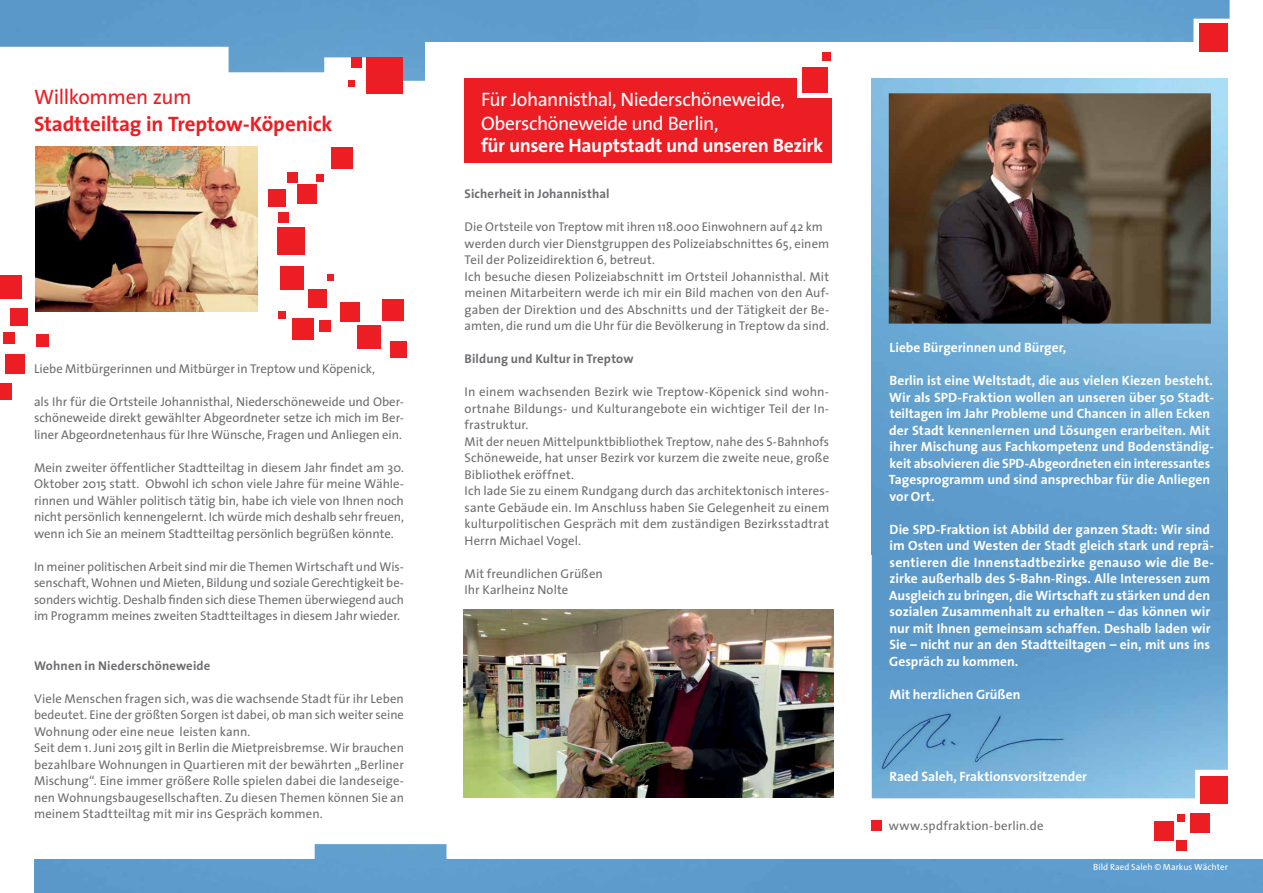
<style>
.page{position:relative;width:1263px;height:893px;background:#fff}
.page>*{position:absolute;margin:0;border:0;box-sizing:border-box;transform-origin:0 0}
.t1{font:700 21px "The Sans";letter-spacing:-.005em;color:#ed1d24}
.t2{font:21px "The Sans";letter-spacing:-.02em;color:#ed1d24}
.t3{font:19.5px/24px "The Sans";letter-spacing:-.025em;color:#fff}
.t4{font:700 19.5px "The Sans";letter-spacing:-.02em;color:#fff}
.t5{font:700 13.5px/16.5px "The Sans";color:#fff}
.t6{font:12.75px/16.5px "The Sans";letter-spacing:.005em;color:#6d6e71}
.t7{font:700 12.75px "The Sans";letter-spacing:.01em;color:#6d6e71}
.t8{font:9px "The Sans";letter-spacing:.005em;color:#fff}
</style>
<div class="page">
<img style="left:0;top:0;width:698px;height:81px">
<div style="left:698px;top:0;width:531px;height:42px;background:#619fce"></div>
<div style="left:425px;top:42px;width:770px;height:138px;background:#fff"></div>
<img style="left:34px;top:844px;width:770px;height:49px">
<div style="left:804px;top:859px;width:459px;height:34px;background:#5d9bcc"></div>
<div style="left:1200px;top:776px;width:28px;height:27px;background:#ed1d24"></div>
<div style="left:1190px;top:813px;width:19px;height:20px;background:#ed1d24"></div>
<div style="left:1177px;top:814px;width:8px;height:8px;background:#ed1d24"></div>
<div style="left:1154px;top:821px;width:19px;height:19px;background:#ed1d24"></div>
<div style="left:1176px;top:841px;width:10px;height:10px;background:#ed1d24"></div>
<div style="left:872px;top:821px;width:10px;height:10px;background:#ed1d24"></div>
<img style="left:872px;top:555px;width:356px;height:243px">
<img style="left:872px;top:79px;width:356px;height:476px">
<img style="left:889px;top:93px;width:322px;height:231px">
<img style="left:874px;top:707px;width:200px;height:70px">
<div style="left:1199px;top:23px;width:29px;height:29px;background:#ed1d24"></div>
<div style="left:367px;top:57px;width:36px;height:37px;background:#ed1d24"></div>
<div style="left:5px;top:354px;width:19px;height:19px;background:#ed1d24"></div>
<div style="left:10px;top:308px;width:17px;height:17px;background:#ed1d24"></div>
<div style="left:4px;top:332px;width:11px;height:11px;background:#ed1d24"></div>
<div style="left:0;top:384px;width:12px;height:16px;background:#ed1d24"></div>
<div style="left:0;top:275px;width:21px;height:24px;background:#ed1d24"></div>
<div style="left:352px;top:57px;width:10px;height:11px;background:#ed1d24"></div>
<div style="left:348px;top:80px;width:7px;height:7px;background:#ed1d24"></div>
<div style="left:390px;top:341px;width:17px;height:16px;background:#ed1d24"></div>
<div style="left:382px;top:299px;width:22px;height:22px;background:#ed1d24"></div>
<div style="left:340px;top:302px;width:19px;height:19px;background:#ed1d24"></div>
<div style="left:308px;top:289px;width:19px;height:18px;background:#ed1d24"></div>
<div style="left:357px;top:325px;width:24px;height:24px;background:#ed1d24"></div>
<div style="left:292px;top:318px;width:21px;height:21px;background:#ed1d24"></div>
<div style="left:319px;top:321px;width:11px;height:11px;background:#ed1d24"></div>
<div style="left:278px;top:311px;width:8px;height:8px;background:#ed1d24"></div>
<div style="left:316px;top:174px;width:8px;height:8px;background:#ed1d24"></div>
<div style="left:280px;top:266px;width:23px;height:23px;background:#ed1d24"></div>
<div style="left:277px;top:227px;width:28px;height:28px;background:#ed1d24"></div>
<div style="left:268px;top:189px;width:17px;height:17px;background:#ed1d24"></div>
<div style="left:278px;top:212px;width:11px;height:10px;background:#ed1d24"></div>
<div style="left:297px;top:185px;width:20px;height:19px;background:#ed1d24"></div>
<div style="left:327px;top:274px;width:7px;height:7px;background:#ed1d24"></div>
<div style="left:331px;top:147px;width:22px;height:22px;background:#ed1d24"></div>
<div style="left:287px;top:172px;width:10px;height:10px;background:#ed1d24"></div>
<div style="left:36px;top:335px;width:13px;height:12px;background:#ed1d24"></div>
<img style="left:35px;top:147px;width:223px;height:165px">
<img style="left:463px;top:610px;width:370px;height:187px">
<div style="left:822px;top:52px;width:9px;height:8px;background:#ed1d24"></div>
<div style="left:464px;top:79px;width:368px;height:84px;background:#ed1d24"></div>
<div style="left:797px;top:72px;width:36px;height:26px;background:#fff"></div>
<div style="left:803px;top:67px;width:25px;height:25px;background:#ed1d24"></div>
<h1 class="t2" style="left:34px;top:79px;width:159px">Willkommen zum</h1>
<h1 class="t1" style="left:34px;top:106px;width:300px">Stadtteiltag in Treptow-Köpenick</h1>
<p class="t6" style="left:34px;top:360px;width:343px">Liebe Mitbürgerinnen und Mitbürger in Treptow und Köpenick,</p>
<p class="t6" style="left:34px;top:393px;width:371px;text-align:justify">als Ihr für die Ortsteile Johannisthal, Niederschöneweide und Ober&shy;schöneweide direkt gewählter Abgeordneter setze ich mich im Ber&shy;liner Abgeordnetenhaus für Ihre Wünsche, Fragen und Anliegen ein.</p>
<p class="t6" style="left:34px;top:459px;width:371px;text-align:justify">Mein zweiter öffentlicher Stadtteiltag in diesem Jahr findet am 30.<br>Oktober 2015 statt. Obwohl ich schon viele Jahre für meine Wähle&shy;rinnen und Wähler politisch tätig bin, habe ich viele von Ihnen noch nicht persönlich kennengelernt. Ich würde mich deshalb sehr freuen, wenn ich Sie an meinem Stadtteiltag persönlich begrüßen könnte.</p>
<p class="t6" style="left:34px;top:558px;width:371px;text-align:justify">In meiner politischen Arbeit sind mir die Themen Wirtschaft und Wis&shy;senschaft, Wohnen und Mieten, Bildung und soziale Gerechtigkeit be&shy;sonders wichtig. Deshalb finden sich diese Themen überwiegend auch im Programm meines zweiten Stadtteiltages in diesem Jahr wieder.</p>
<p class="t7" style="left:34px;top:655px;width:178px">Wohnen in Niederschöneweide</p>
<p class="t6" style="left:34px;top:690px;width:371px">Viele Menschen fragen sich, was die wachsende Stadt für ihr Leben bedeutet. Eine der größten Sorgen ist dabei, ob man sich weiter seine Wohnung oder eine neue leisten kann.<br>Seit dem 1. Juni 2015 gilt in Berlin die Mietpreisbremse. Wir brauchen bezahlbare Wohnungen in Quartieren mit der bewährten „Berliner Mischung“. Eine immer größere Rolle spielen dabei die landeseige&shy;nen Wohnungsbaugesellschaften. Zu diesen Themen können Sie an meinem Stadtteiltag mit mir ins Gespräch kommen.</p>
<h2 class="t3" style="left:481px;top:87px;width:305px">Für Johannisthal, Niederschöneweide,<br>Oberschöneweide und Berlin,</h2>
<h2 class="t4" style="left:481px;top:129px;width:344px">für unsere Hauptstadt und unseren Bezirk</h2>
<p class="t7" style="left:465px;top:183px;width:146px">Sicherheit in Johannisthal</p>
<p class="t6" style="left:465px;top:218px;width:366px">Die Ortsteile von Treptow mit ihren 118.000 Einwohnern auf 42 km² werden durch vier Dienstgruppen des Polizeiabschnittes 65, einem Teil der Polizeidirektion 6, betreut.<br>Ich besuche diesen Polizeiabschnitt im Ortsteil Johannisthal. Mit meinen Mitarbeitern werde ich mir ein Bild machen von den Auf&shy;gaben der Direktion und des Abschnitts und der Tätigkeit der Be&shy;amten, die rund um die Uhr für die Bevölkerung in Treptow da sind.</p>
<p class="t7" style="left:465px;top:348px;width:170px">Bildung und Kultur in Treptow</p>
<p class="t6" style="left:465px;top:383px;width:366px">In einem wachsenden Bezirk wie Treptow-Köpenick sind wohn&shy;ortnahe Bildungs- und Kulturangebote ein wichtiger Teil der In&shy;frastruktur.<br>Mit der neuen Mittelpunktbibliothek Treptow, nahe des S-Bahnhofs Schöneweide, hat unser Bezirk vor kurzem die zweite neue, große Bibliothek eröffnet.<br>Ich lade Sie zu einem Rundgang durch das architektonisch interes&shy;sante Gebäude ein. Im Anschluss haben Sie Gelegenheit zu einem kulturpolitischen Gespräch mit dem zuständigen Bezirksstadtrat Herrn Michael Vogel.</p>
<p class="t6" style="left:465px;top:565px;width:140px">Mit freundlichen Grüßen<br>Ihr Karlheinz Nolte</p>
<p class="t5" style="left:890px;top:339px;width:178px">Liebe Bürgerinnen und Bürger,</p>
<p class="t5" style="left:889px;top:372px;width:326px">Berlin ist eine Weltstadt, die aus vielen Kiezen besteht.<br>Wir als SPD-Fraktion wollen an unseren über 50 Stadt&shy;teiltagen im Jahr Probleme und Chancen in allen Ecken der Stadt kennenlernen und Lösungen erarbeiten. Mit ihrer Mischung aus Fachkompetenz und Bodenständig&shy;keit absolvieren die SPD-Abgeordneten ein interessantes Tagesprogramm und sind ansprechbar für die Anliegen vor Ort.</p>
<p class="t5" style="left:889px;top:521px;width:326px">Die SPD-Fraktion ist Abbild der ganzen Stadt: Wir sind im Osten und Westen der Stadt gleich stark und reprä&shy;sentieren die Innenstadtbezirke genauso wie die Be&shy;zirke außerhalb des S-Bahn-Rings. Alle Interessen zum Ausgleich zu bringen, die Wirtschaft zu stärken und den sozialen Zusammenhalt zu erhalten – das können wir nur mit Ihnen gemeinsam schaffen. Deshalb laden wir Sie – nicht nur an den Stadtteiltagen – ein, mit uns ins Gespräch zu kommen.</p>
<p class="t5" style="left:889px;top:686px;width:132px">Mit herzlichen Grüßen</p>
<p class="t5" style="left:890px;top:768px;width:199px">Raed Saleh, Fraktionsvorsitzender</p>
<p class="t6" style="left:889px;top:817px;width:156px">www.spdfraktion-berlin.de</p>
<p class="t8" style="left:1093px;top:860px;width:136px">Bild Raed Saleh © Markus Wächter</p>
</div>
